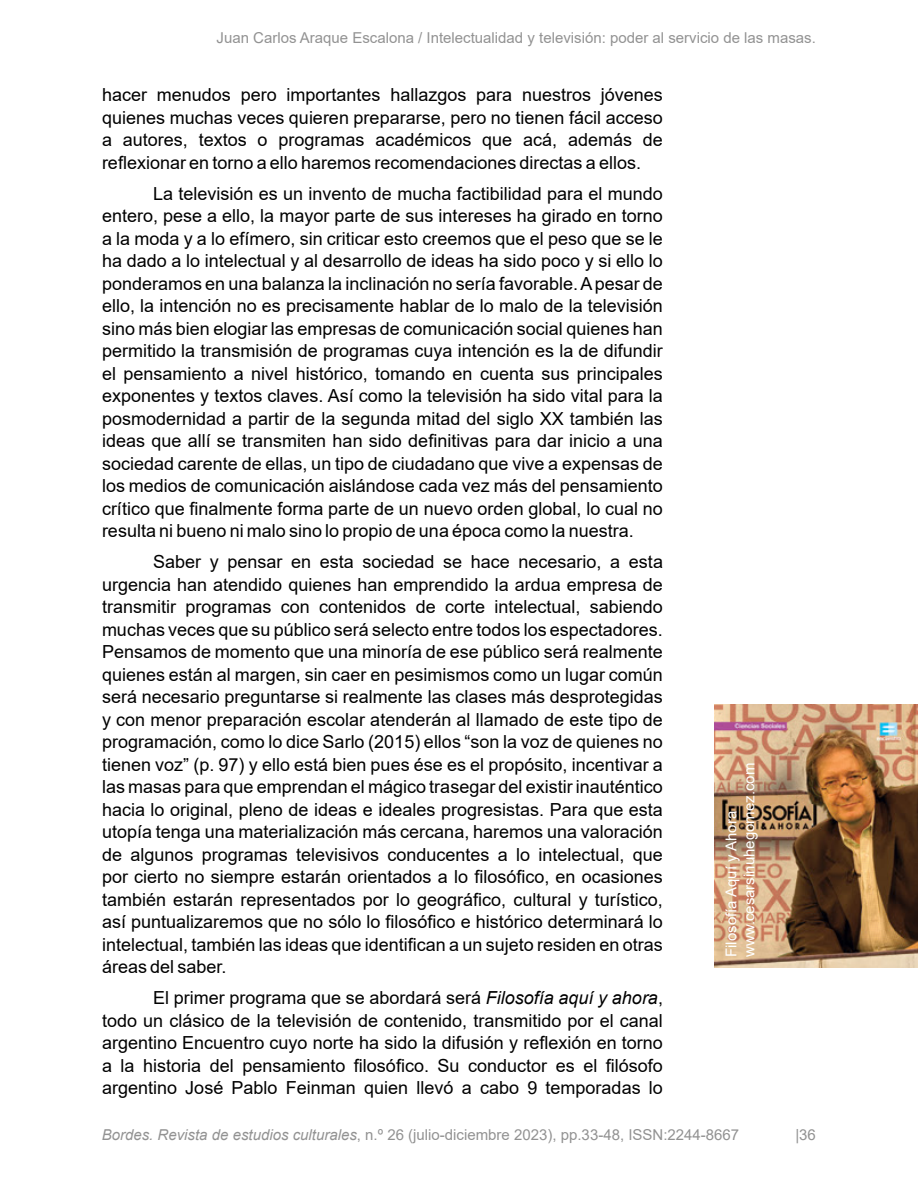
<style>
.page{position:relative;width:918px;height:1188px;background:#fff}
.page>*{position:absolute;margin:0;border:0;box-sizing:border-box;transform-origin:0 0}
.t1{font:18px/22.5px "Arial";color:#000;text-align:justify}
.t2{font:15px "Arial";color:#929292}
.t3{font:15px/18px "Arial";color:#fff}
.s1{font-style:italic}
</style>
<div class="page">
<img style="left:714px;top:704px;width:204px;height:264px">
<p class="t2" style="left:217px;top:27px;width:601px">Juan Carlos Araque Escalona / Intelectualidad y televisión: poder al servicio de las masas.</p>
<p class="t1" style="left:102px;top:83px;width:562px">hacer menudos pero importantes hallazgos para nuestros jóvenes quienes muchas veces quieren prepararse, pero no tienen fácil acceso a autores, textos o programas académicos que acá, además de reflexionar en torno a ello haremos recomendaciones directas a ellos.</p>
<p class="t1" style="left:102px;top:182px;width:562px;text-indent:51px">La televisión es un invento de mucha factibilidad para el mundo entero, pese a ello, la mayor parte de sus intereses ha girado en torno a la moda y a lo efímero, sin criticar esto creemos que el peso que se le ha dado a lo intelectual y al desarrollo de ideas ha sido poco y si ello lo ponderamos en una balanza la inclinación no sería favorable. A pesar de ello, la intención no es precisamente hablar de lo malo de la televisión sino más bien elogiar las empresas de comunicación social quienes han permitido la transmisión de programas cuya intención es la de difundir el pensamiento a nivel histórico, tomando en cuenta sus principales exponentes y textos claves. Así como la televisión ha sido vital para la posmodernidad a partir de la segunda mitad del siglo XX también las ideas que allí se transmiten han sido definitivas para dar inicio a una sociedad carente de ellas, un tipo de ciudadano que vive a expensas de los medios de comunicación aislándose cada vez más del pensamiento crítico que finalmente forma parte de un nuevo orden global, lo cual no resulta ni bueno ni malo sino lo propio de una época como la nuestra.</p>
<p class="t1" style="left:102px;top:550px;width:563px;text-indent:51px">Saber y pensar en esta sociedad se hace necesario, a esta urgencia han atendido quienes han emprendido la ardua empresa de transmitir programas con contenidos de corte intelectual, sabiendo muchas veces que su público será selecto entre todos los espectadores.<br>Pensamos de momento que una minoría de ese público será realmente quienes están al margen, sin caer en pesimismos como un lugar común será necesario preguntarse si realmente las clases más desprotegidas y con menor preparación escolar atenderán al llamado de este tipo de programación, como lo dice Sarlo (2015) ellos “son la voz de quienes no tienen voz” (p. 97) y ello está bien pues ése es el propósito, incentivar a las masas para que emprendan el mágico trasegar del existir inauténtico hacia lo original, pleno de ideas e ideales progresistas. Para que esta utopía tenga una materialización más cercana, haremos una valoración de algunos programas televisivos conducentes a lo intelectual, que por cierto no siempre estarán orientados a lo filosófico, en ocasiones también estarán representados por lo geográfico, cultural y turístico, así puntualizaremos que no sólo lo filosófico e histórico determinará lo intelectual, también las ideas que identifican a un sujeto residen en otras áreas del saber.</p>
<p class="t1" style="left:102px;top:986px;width:563px;text-indent:51px">El primer programa que se abordará será <span class="s1">Filosofía aquí y ahora</span>, todo un clásico de la televisión de contenido, transmitido por el canal argentino Encuentro cuyo norte ha sido la difusión y reflexión en torno a la historia del pensamiento filosófico. Su conductor es el filósofo argentino José Pablo Feinman quien llevó a cabo 9 temporadas lo</p>
<p class="t3" style="left:722px;top:957px;width:196px;rotate:-90deg">Filosofía Aquí y Ahora www.cesarsinuhegomez.com</p>
<p class="t2" style="left:102px;top:1124px;width:639px"><span class="s1">Bordes. Revista de estudios culturales</span>, n.º 26 (julio-diciembre 2023), pp.33-48, ISSN:2244-8667</p>
<p class="t2" style="left:795px;top:1124px;width:22px">|36</p>
</div>
